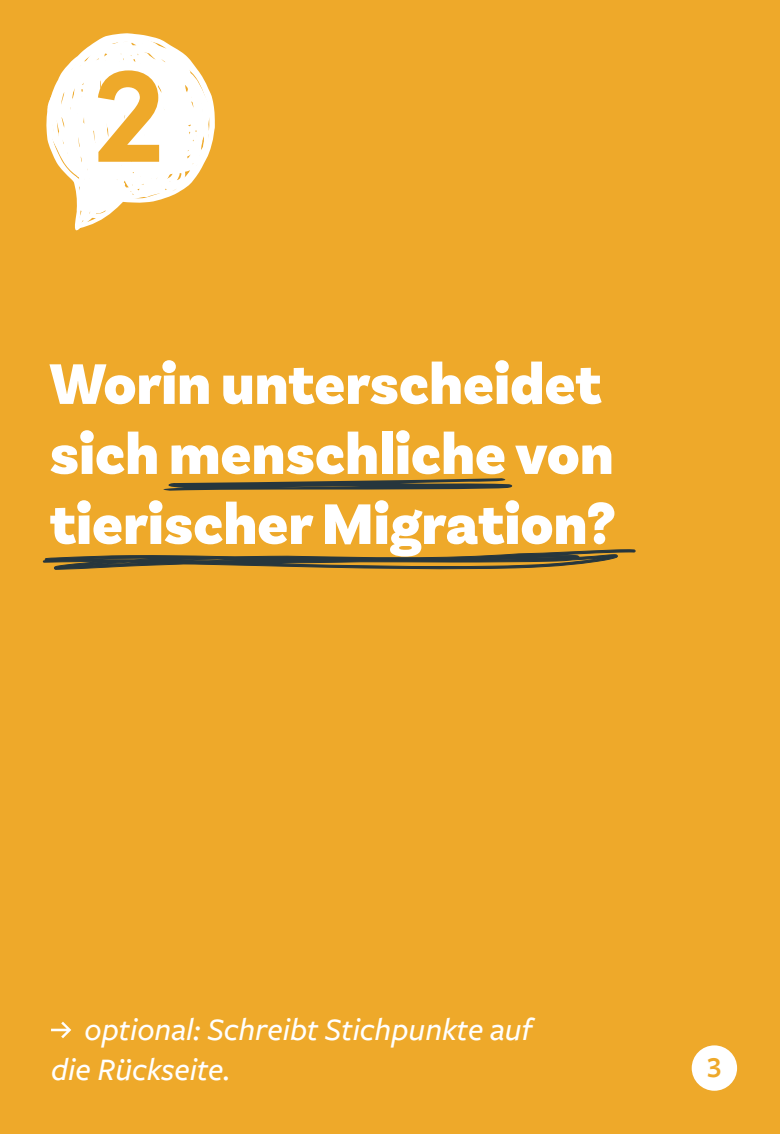
<style>
.page{position:relative;width:780px;height:1134px;background:#eea92a}
.page>*{position:absolute;margin:0;border:0;box-sizing:border-box;transform-origin:0 0}
.t1{font:700 137.5px "Sofia Pro";color:#eea92a}
.t2{font:900 60px/70px "Basic Sans";color:#fff}
.t3{font:italic 500 32.5px/40px "Freight Sans Pro";color:#fff}
.t4{font:600 30px "Freight Sans Pro";color:#eea92a}
</style>
<div class="page">
<svg style="left:46px;top:33px;width:169px;height:198px"></svg>
<div style="left:691px;top:1045px;width:46px;height:46px;background:#fff;border-radius:50%"></div>
<svg style="left:51px;top:1022px;width:20px;height:16px"></svg>
<svg style="left:163px;top:478px;width:350px;height:13px"></svg>
<svg style="left:42px;top:549px;width:594px;height:21px"></svg>
<h1 class="t1" style="left:92px;top:8px;width:76px">2</h1>
<p class="t2" style="left:50px;top:350px;width:567px">Worin unterscheidet sich menschliche von tierischer Migration?</p>
<p class="t3" style="left:51px;top:1008px;width:482px;text-indent:34px">optional: Schreibt Stichpunkte auf die Rückseite.</p>
<p class="t4" style="left:706px;top:1047px;width:16px">3</p>
</div>
